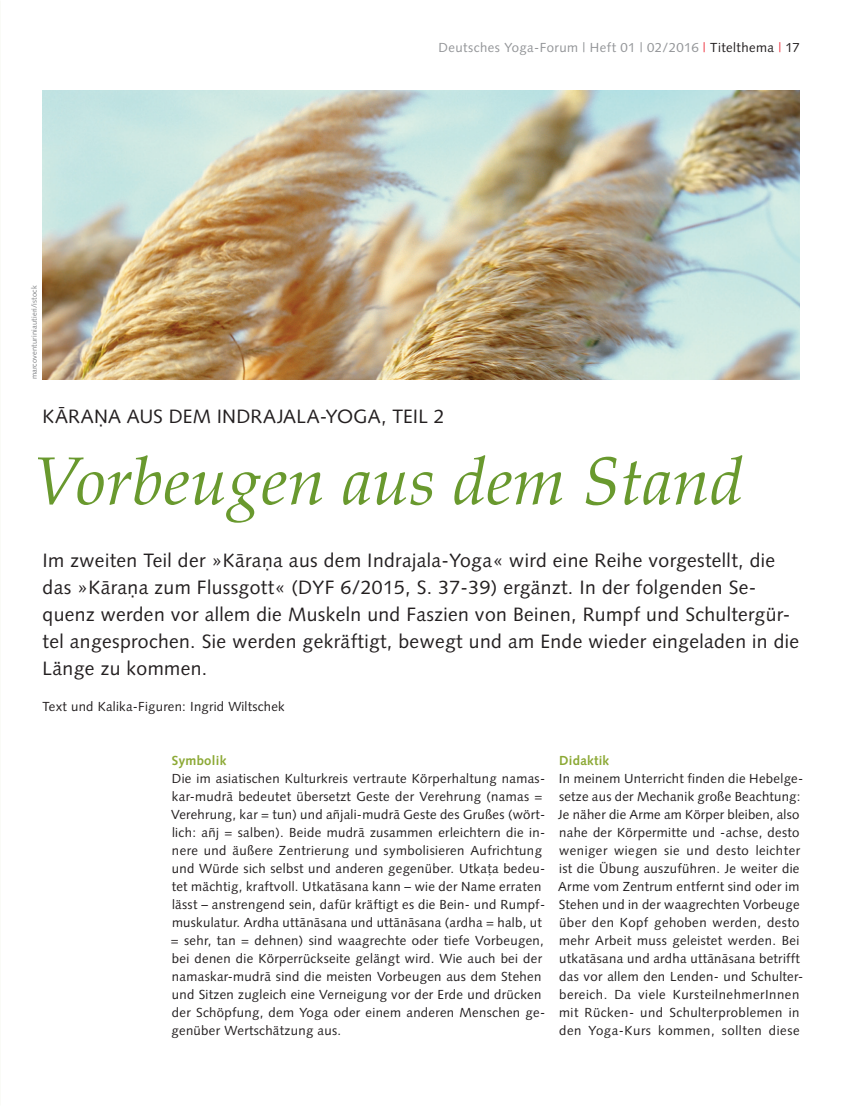
<style>
.page{position:relative;width:851px;height:1106px;background:#fff}
.page>*{position:absolute;margin:0;border:0;box-sizing:border-box;transform-origin:0 0}
.t1{font:italic 67.5px "Palatino";color:#69992e}
.t2{font:19.35px/27px "Syntax BDYOT";letter-spacing:.02em;color:#231f20}
.t3{font:13.2px/18px "Syntax BDYOT";letter-spacing:.025em;color:#231f20}
.t4{font:13.2px "Syntax BDYOT";letter-spacing:.035em;color:#939598}
.t5{font:700 13.2px "Syntax BDYOT";letter-spacing:.02em;color:#8ca935}
.t6{font:7.5px "Syntax BDYOT";letter-spacing:.02em;color:#808285}
.s1{color:#ee3d49}
.s2{color:#231f20}
</style>
<div class="page">
<img style="left:43px;top:90px;width:756px;height:289px">
<p class="t6" style="left:30px;top:379px;width:95px;rotate:-90deg">marcoventuriniautieri/istock</p>
<p class="t4" style="left:438px;top:40px;width:363px">Deutsches Yoga-Forum | Heft 01 | 02/2016 <span class="s1">|</span> <span class="s2">Titelthema</span> <span class="s1">|</span> <span class="s2">17</span></p>
<h2 class="t2" style="left:43px;top:403px;width:403px">KĀRAṆA AUS DEM INDRAJALA-YOGA, TEIL 2</h2>
<h1 class="t1" style="left:32px;top:424px;width:712px">Vorbeugen aus dem Stand</h1>
<p class="t2" style="left:43px;top:547px;width:758px">Im zweiten Teil der »Kāraṇa aus dem Indrajala-Yoga« wird eine Reihe vorgestellt, die das »Kāraṇa zum Flussgott« (DYF 6/2015, S. 37-39) ergänzt. In der folgenden Se&shy;quenz werden vor allem die Muskeln und Faszien von Beinen, Rumpf und Schultergür&shy;tel angesprochen. Sie werden gekräftigt, bewegt und am Ende wieder eingeladen in die Länge zu kommen.</p>
<p class="t3" style="left:43px;top:697px;width:244px">Text und Kalika-Figuren: Ingrid Wiltschek</p>
<p class="t5" style="left:172px;top:753px;width:56px">Symbolik</p>
<p class="t3" style="left:171px;top:769px;width:376px">Die im asiatischen Kulturkreis vertraute Körperhaltung namas&shy;kar-mudrā bedeutet übersetzt Geste der Verehrung (namas = Verehrung, kar = tun) und añjali-mudrā Geste des Grußes (wört&shy;lich: añj = salben). Beide mudrā zusammen erleichtern die in&shy;nere und äußere Zentrierung und symbolisieren Aufrichtung und Würde sich selbst und anderen gegenüber. Utkaṭa bedeu&shy;tet mächtig, kraftvoll. Utkatāsana kann – wie der Name erraten lässt – anstrengend sein, dafür kräftigt es die Bein- und Rumpf&shy;muskulatur. Ardha uttānāsana und uttānāsana (ardha = halb, ut = sehr, tan = dehnen) sind waagrechte oder tiefe Vorbeugen, bei denen die Körperrückseite gelängt wird. Wie auch bei der namaskar-mudrā sind die meisten Vorbeugen aus dem Stehen und Sitzen zugleich eine Verneigung vor der Erde und drücken der Schöpfung, dem Yoga oder einem anderen Menschen ge&shy;genüber Wertschätzung aus.</p>
<p class="t5" style="left:559px;top:753px;width:51px">Didaktik</p>
<p class="t3" style="left:558px;top:769px;width:246px">In meinem Unterricht finden die Hebelge&shy;setze aus der Mechanik große Beachtung:<br>Je näher die Arme am Körper bleiben, also nahe der Körpermitte und -achse, desto weniger wiegen sie und desto leichter ist die Übung auszuführen. Je weiter die Arme vom Zentrum entfernt sind oder im Stehen und in der waagrechten Vorbeuge über den Kopf gehoben werden, desto mehr Arbeit muss geleistet werden. Bei utkatāsana und ardha uttānāsana betrifft das vor allem den Lenden- und Schulter&shy;bereich. Da viele KursteilnehmerInnen mit Rücken- und Schulterproblemen in den Yoga-Kurs kommen, sollten diese</p>
</div>
